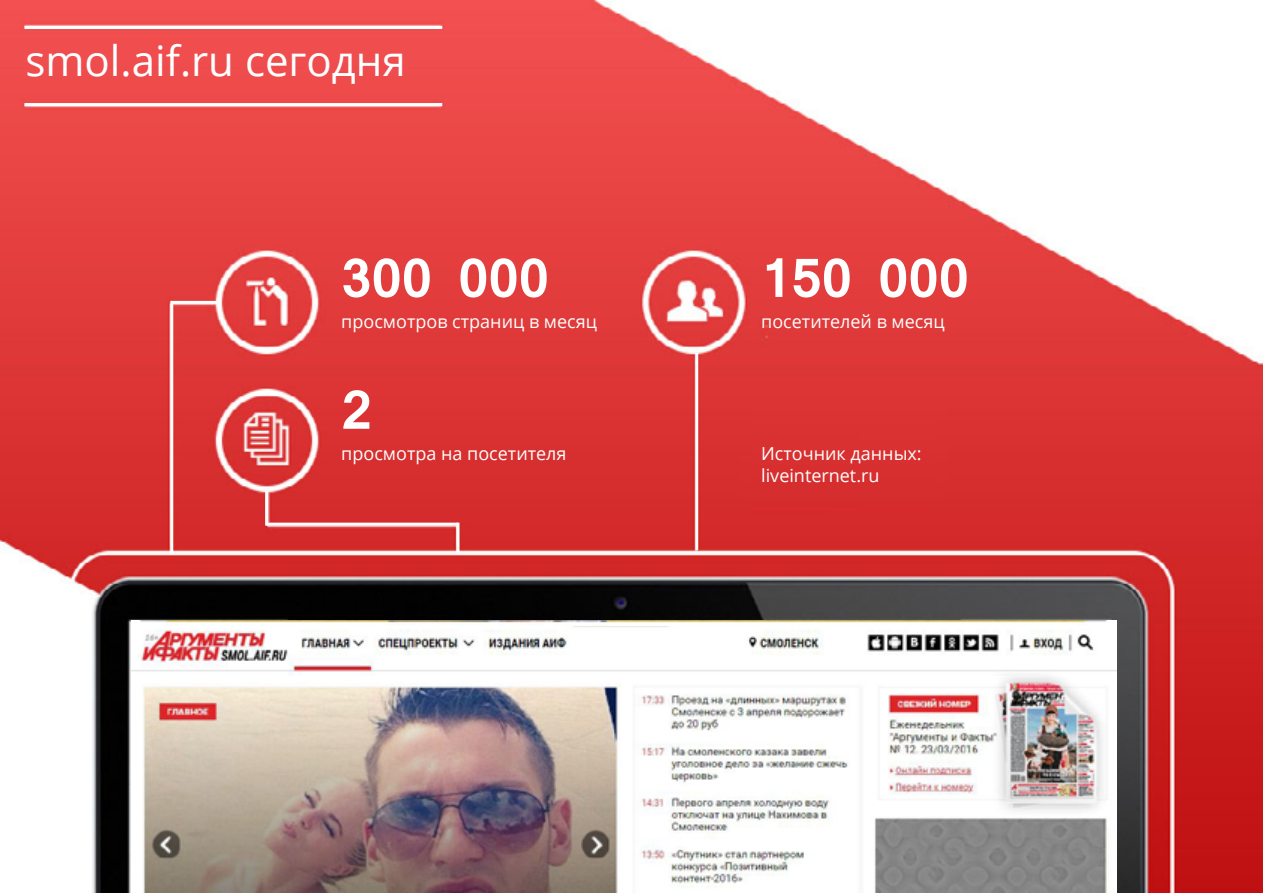
<style>
.page{position:relative;width:1263px;height:893px;background:#fff}
.page>*{position:absolute;margin:0;border:0;box-sizing:border-box;transform-origin:0 0}
.t1{font:700 52.5px "Mangal";color:#fff}
.t2{font:42px "Open Sans";color:#fff}
.t3{font:18px/21.6px "Open Sans";color:#fff}
</style>
<div class="page">
<img style="left:0;top:0;width:1263px;height:893px">
<hr style="left:24px;top:26px;width:418px;height:3px;background:#fff">
<hr style="left:24px;top:103px;width:418px;height:3px;background:#fff">
<img style="left:132px;top:621px;width:984px;height:272px">
<hr style="left:170px;top:301px;width:47px;height:3px;background:#fff">
<hr style="left:267px;top:523px;width:191px;height:3px;background:#fff">
<hr style="left:170px;top:304px;width:3px;height:249px;background:#fff">
<hr style="left:265px;top:491px;width:3px;height:35px;background:#fff">
<hr style="left:695px;top:353px;width:3px;height:197px;background:#fff">
<hr style="left:456px;top:523px;width:3px;height:29px;background:#fff">
<img style="left:132px;top:626px;width:984px;height:49px">
<img style="left:634px;top:683px;width:228px;height:210px">
<h2 class="t2" style="left:26px;top:32px;width:382px">smol.aif.ru сегодня</h2>
<h1 class="t1" style="left:341px;top:229px;width:209px">300 000</h1>
<h1 class="t1" style="left:761px;top:229px;width:209px">150 000</h1>
<p class="t3" style="left:341px;top:311px;width:257px">просмотров страниц в месяц</p>
<p class="t3" style="left:761px;top:311px;width:185px">посетителей в месяц</p>
<h1 class="t1" style="left:341px;top:361px;width:32px">2</h1>
<p class="t3" style="left:341px;top:442px;width:227px">просмотра на посетителя</p>
<p class="t3" style="left:761px;top:442px;width:162px">Источник данных: liveinternet.ru</p>
</div>
